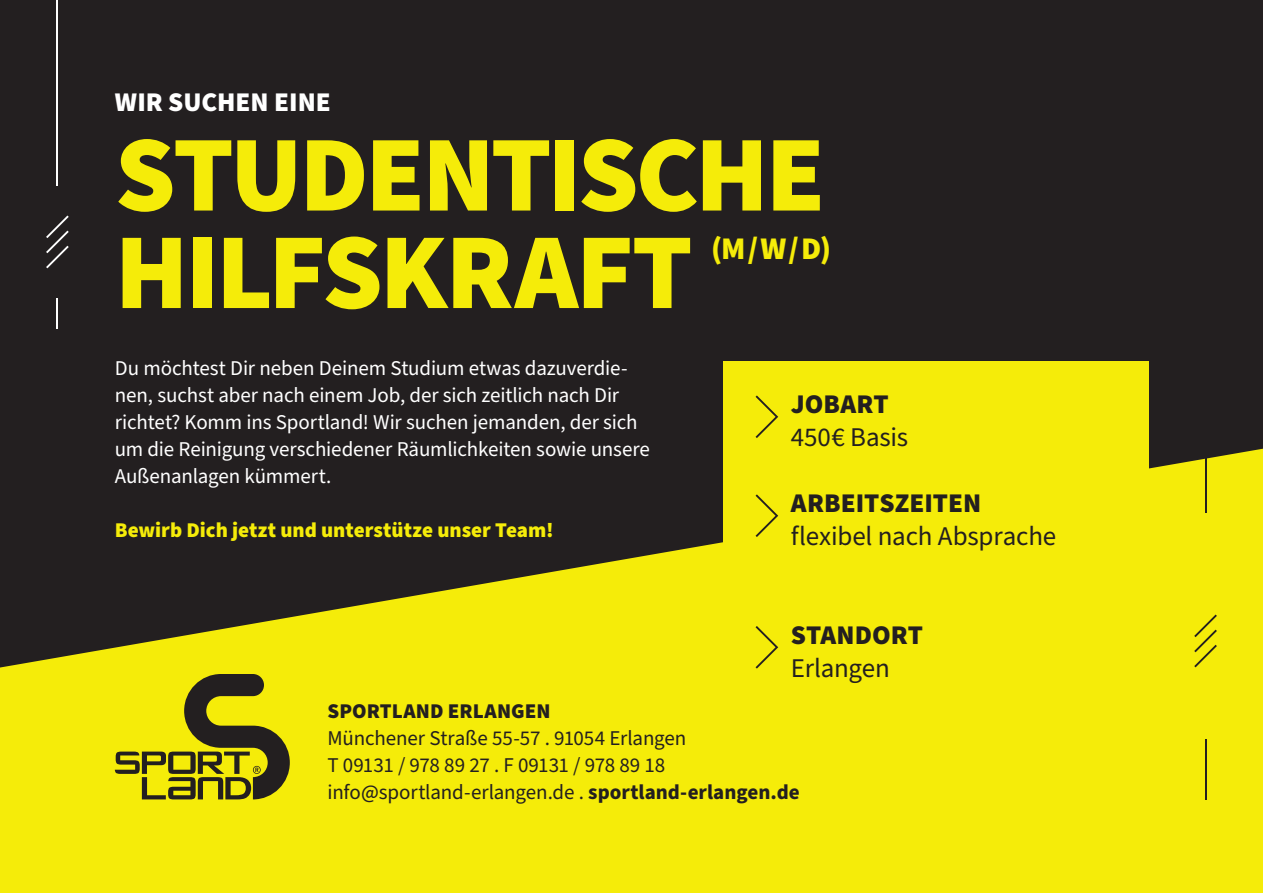
<style>
.page{position:relative;width:1263px;height:893px;background:#231f20}
.page>*{position:absolute;margin:0;border:0;box-sizing:border-box;transform-origin:0 0}
.Headline_H1_Black{font:900 108px "Source Sans Pro";letter-spacing:-.03em;color:#f5ec09}
.Headline_H1_Black-2{font:900 31.5px "Source Sans Pro";color:#f5ec09}
.Fließtext{font:27px "Source Sans Pro";letter-spacing:-.005em;color:#231f20}
.Headline_H5_Black{font:900 27px "Source Sans Pro";color:#231f20}
.Headline_H5_Black-2{font:900 27px "Source Sans Pro";color:#fff}
.Fließtext-2{font:21px/27px "Source Sans Pro";letter-spacing:-.01em;color:#fff}
.Fließtext-3{font:21px "Source Sans Pro";letter-spacing:-.01em;color:#231f20}
.Fließtext-4{font:900 21px "Source Sans Pro";color:#f5ec09}
.Fließtext-5{font:900 21px "Source Sans Pro";letter-spacing:.005em;color:#231f20}
.s1{font-weight:700}
</style>
<div class="page">
<svg style="left:0;top:449px;width:1263px;height:444px;fill:#f5ec09"></svg>
<svg style="left:115px;top:674px;width:175px;height:125px"></svg>
<hr style="left:56px;top:0;width:2px;height:185px;background:#fff">
<hr style="left:56px;top:298px;width:2px;height:31px;background:#fff">
<svg style="left:46px;top:215px;width:23px;height:53px"></svg>
<hr style="left:1204px;top:316px;width:2px;height:197px;background:#231f20">
<hr style="left:1204px;top:739px;width:2px;height:60px;background:#231f20">
<svg style="left:1194px;top:614px;width:23px;height:53px"></svg>
<div style="left:723px;top:361px;width:425px;height:350px;background:#f5ec09"></div>
<svg style="left:755px;top:395px;width:23px;height:43px"></svg>
<svg style="left:755px;top:494px;width:23px;height:43px"></svg>
<svg style="left:755px;top:626px;width:23px;height:43px"></svg>
<p class="Headline_H5_Black-2" style="left:115px;top:83px;width:218px">WIR SUCHEN EINE</p>
<p class="Headline_H1_Black" style="left:115px;top:100px;width:712px">STUDENTISCHE</p>
<p class="Headline_H1_Black" style="left:115px;top:197px;width:579px">HILFSKRAFT</p>
<p class="Headline_H1_Black-2" style="left:711px;top:226px;width:122px">(M / W / D)</p>
<p class="Fließtext-2" style="left:115px;top:355px;width:537px">Du möchtest Dir neben Deinem Studium etwas dazuverdie&shy;nen, suchst aber nach einem Job, der sich zeitlich nach Dir richtet? Komm ins Sportland! Wir suchen jemanden, der sich um die Reinigung verschiedener Räumlichkeiten sowie unsere Außenanlagen kümmert.</p>
<p class="Fließtext-4" style="left:115px;top:516px;width:440px">Bewirb Dich jetzt und unterstütze unser Team!</p>
<p class="Headline_H5_Black" style="left:791px;top:385px;width:99px">JOBART</p>
<p class="Fließtext" style="left:791px;top:419px;width:119px">450€ Basis</p>
<p class="Headline_H5_Black" style="left:791px;top:484px;width:192px">ARBEITSZEITEN</p>
<p class="Fließtext" style="left:791px;top:518px;width:267px">flexibel nach Absprache</p>
<p class="Headline_H5_Black" style="left:791px;top:616px;width:133px">STANDORT</p>
<p class="Fließtext" style="left:791px;top:650px;width:100px">Erlangen</p>
<p class="Fließtext-5" style="left:327px;top:697px;width:225px">SPORTLAND ERLANGEN</p>
<p class="Fließtext-3" style="left:327px;top:724px;width:360px">Münchener Straße 55-57 . 91054 Erlangen</p>
<p class="Fließtext-3" style="left:327px;top:751px;width:339px">T 09131 / 978 89 27 . F 09131 / 978 89 18</p>
<p class="Fließtext-3" style="left:327px;top:778px;width:474px">info@sportland-erlangen.de . <span class="s1">sportland-erlangen.de</span></p>
</div>
